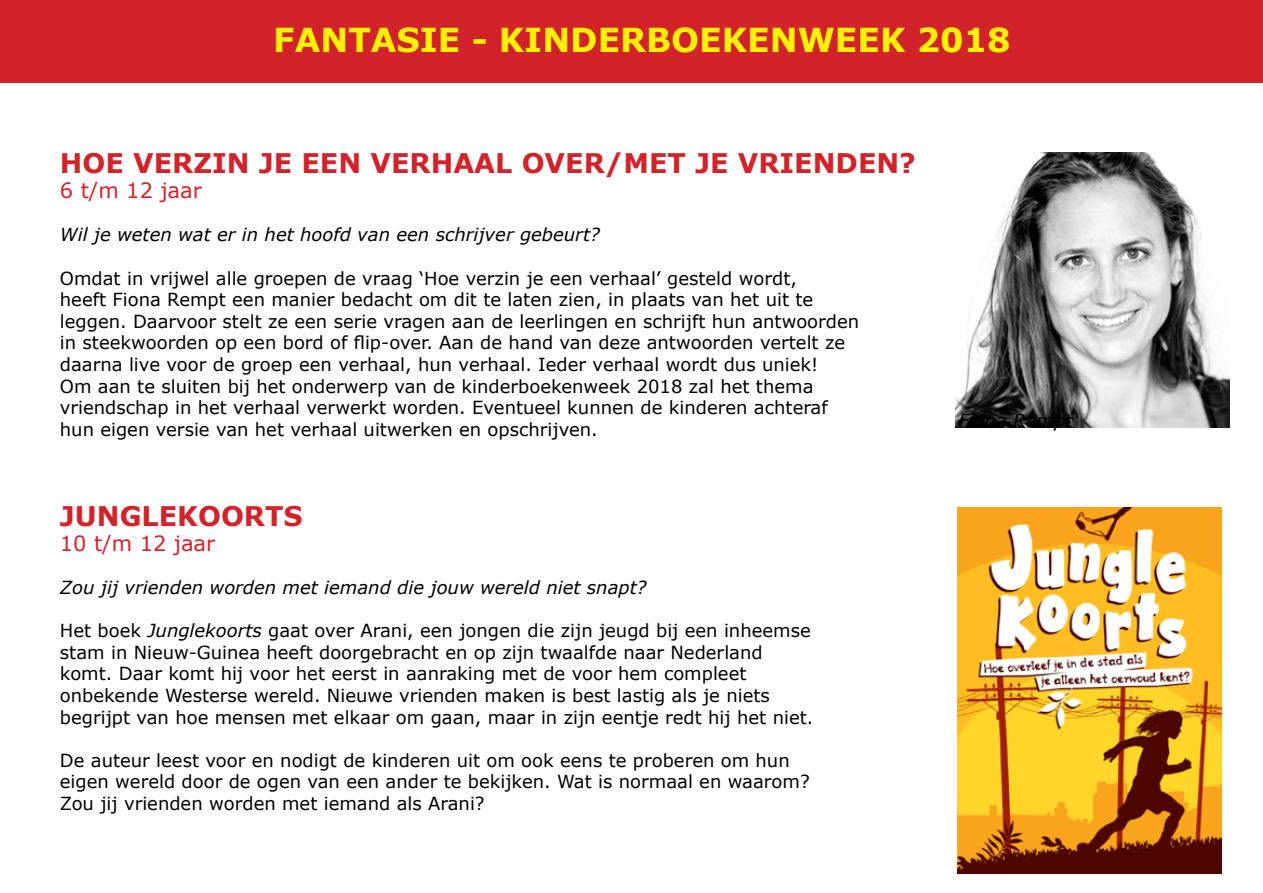
<style>
.page{position:relative;width:1263px;height:893px;background:#fff}
.page>*{position:absolute;margin:0;border:0;box-sizing:border-box;transform-origin:0 0}
.t1{font:700 33px "Verdana";color:#fff200}
.t2{font:700 27px "Verdana";color:#d2232a}
.t3{font:21px "Verdana";color:#d2232a}
.t4{font:18px/21.6px "Verdana";color:#000}
.t5{font:italic 18px "Verdana";color:#000}
.s1{font-style:italic}
</style>
<div class="page">
<img style="left:956px;top:152px;width:273px;height:275px">
<div style="left:0;top:0;width:1263px;height:83px;background:#d2232a"></div>
<img style="left:957px;top:507px;width:265px;height:367px">
<h1 class="t1" style="left:273px;top:19px;width:739px">FANTASIE - KINDERBOEKENWEEK 2018</h1>
<h2 class="t2" style="left:60px;top:146px;width:857px">HOE VERZIN JE EEN VERHAAL OVER/MET JE VRIENDEN?</h2>
<p class="t3" style="left:60px;top:177px;width:143px">6 t/m 12 jaar</p>
<p class="t5" style="left:60px;top:223px;width:541px">Wil je weten wat er in het hoofd van een schrijver gebeurt?</p>
<p class="t4" style="left:60px;top:268px;width:801px">Omdat in vrijwel alle groepen de vraag ‘Hoe verzin je een verhaal’ gesteld wordt,<br>heeft Fiona Rempt een manier bedacht om dit te laten zien, in plaats van het uit te leggen. Daarvoor stelt ze een serie vragen aan de leerlingen en schrijft hun antwoorden in steekwoorden op een bord of flip-over. Aan de hand van deze antwoorden vertelt ze daarna live voor de groep een verhaal, hun verhaal. Ieder verhaal wordt dus uniek!<br>Om aan te sluiten bij het onderwerp van de kinderboekenweek 2018 zal het thema vriendschap in het verhaal verwerkt worden. Eventueel kunnen de kinderen achteraf hun eigen versie van het verhaal uitwerken en opschrijven.</p>
<h2 class="t2" style="left:60px;top:498px;width:244px">JUNGLEKOORTS</h2>
<p class="t3" style="left:60px;top:530px;width:157px">10 t/m 12 jaar</p>
<p class="t5" style="left:60px;top:576px;width:588px">Zou jij vrienden worden met iemand die jouw wereld niet snapt?</p>
<p class="t4" style="left:60px;top:620px;width:755px">Het boek <span class="s1">Junglekoorts</span> gaat over Arani, een jongen die zijn jeugd bij een inheemse stam in Nieuw-Guinea heeft doorgebracht en op zijn twaalfde naar Nederland komt. Daar komt hij voor het eerst in aanraking met de voor hem compleet onbekende Westerse wereld. Nieuwe vrienden maken is best lastig als je niets begrijpt van hoe mensen met elkaar om gaan, maar in zijn eentje redt hij het niet.</p>
<p class="t4" style="left:60px;top:750px;width:751px">De auteur leest voor en nodigt de kinderen uit om ook eens te proberen om hun eigen wereld door de ogen van een ander te bekijken. Wat is normaal en waarom?<br>Zou jij vrienden worden met iemand als Arani?</p>
<p class="t5" style="left:958px;top:409px;width:115px">Fiona Rempt</p>
</div>
